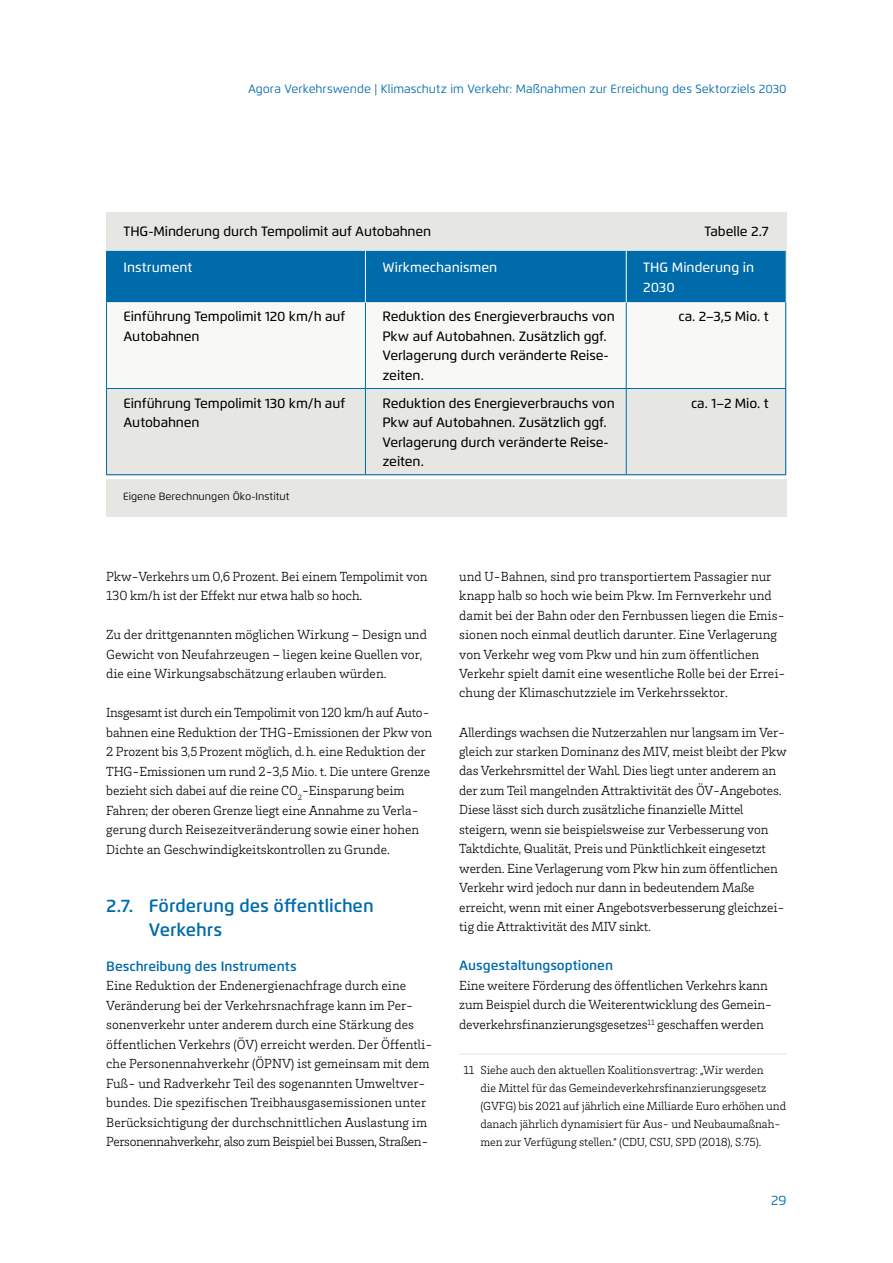
<style>
.page{position:relative;width:893px;height:1263px;background:#fff}
.page>*{position:absolute;margin:0;border:0;box-sizing:border-box;transform-origin:0 0}
.t1{font:600 18px/24px "Flexo";color:#006bab}
.t2{font:300 13.5px/19.5px "Brix Slab";letter-spacing:-.01em;color:#000}
.t3{font:500 13.5px/19.5px "Flexo";letter-spacing:-.01em;color:#000}
.t4{font:600 13.5px "Flexo";color:#006bab}
.t5{font:500 13.5px/19.5px "Flexo";color:#fff}
.t6{font:13.5px "Flexo";color:#006bab}
.t7{font:300 12px/18px "Brix Slab";letter-spacing:-.005em;color:#000}
.t8{font:12px "Flexo";color:#006bab}
.t9{font:10.5px "Flexo";color:#000}
</style>
<div class="page">
<hr style="left:459px;top:1053px;width:328px;height:1px;background:#e6e7e2">
<div style="left:106px;top:213px;width:680px;height:304px;background:#e6e7e2"></div>
<div style="left:107px;top:251px;width:679px;height:51px;background:#006bab"></div>
<div style="left:107px;top:302px;width:678px;height:86px;background:#f8f8f7"></div>
<hr style="left:106px;top:388px;width:259px;height:1px;background:#006bab">
<hr style="left:365px;top:388px;width:261px;height:1px;background:#006bab">
<hr style="left:626px;top:388px;width:160px;height:1px;background:#006bab">
<hr style="left:106px;top:251px;width:1px;height:51px;background:#006bab">
<hr style="left:106px;top:302px;width:1px;height:86px;background:#006bab">
<hr style="left:365px;top:302px;width:1px;height:86px;background:#006bab">
<hr style="left:626px;top:302px;width:1px;height:86px;background:#006bab">
<hr style="left:785px;top:302px;width:1px;height:86px;background:#006bab">
<hr style="left:106px;top:389px;width:1px;height:85px;background:#006bab">
<hr style="left:365px;top:389px;width:1px;height:85px;background:#006bab">
<hr style="left:626px;top:389px;width:1px;height:85px;background:#006bab">
<hr style="left:785px;top:389px;width:1px;height:85px;background:#006bab">
<hr style="left:106px;top:474px;width:259px;height:1px;background:#006bab">
<hr style="left:365px;top:474px;width:261px;height:1px;background:#006bab">
<hr style="left:626px;top:474px;width:160px;height:1px;background:#006bab">
<hr style="left:365px;top:251px;width:1px;height:51px;background:#fff">
<hr style="left:626px;top:251px;width:1px;height:51px;background:#fff">
<hr style="left:106px;top:476px;width:681px;height:3px;background:#fff">
<p class="t8" style="left:248px;top:82px;width:540px">Agora Verkehrswende | Klimaschutz im Verkehr: Maßnahmen zur Erreichung des Sektorziels 2030</p>
<p class="t3" style="left:124px;top:222px;width:309px">THG-Minderung durch Tempolimit auf Autobahnen</p>
<p class="t3" style="left:704px;top:222px;width:66px">Tabelle 2.7</p>
<p class="t5" style="left:124px;top:258px;width:70px">Instrument</p>
<p class="t5" style="left:382px;top:258px;width:116px">Wirkmechanismen</p>
<p class="t5" style="left:643px;top:258px;width:112px">THG Minderung in<br>2030</p>
<p class="t3" style="left:124px;top:307px;width:223px">Einführung Tempolimit 120 km/h auf<br>Autobahnen</p>
<p class="t3" style="left:382px;top:307px;width:234px">Reduktion des Energieverbrauchs von<br>Pkw auf Autobahnen. Zusätzlich ggf.<br>Verlagerung durch veränderte Reise&shy;zeiten.</p>
<p class="t3" style="left:678px;top:307px;width:92px">ca. 2–3,5 Mio. t</p>
<p class="t3" style="left:124px;top:393px;width:223px">Einführung Tempolimit 130 km/h auf<br>Autobahnen</p>
<p class="t3" style="left:382px;top:393px;width:234px">Reduktion des Energieverbrauchs von<br>Pkw auf Autobahnen. Zusätzlich ggf.<br>Verlagerung durch veränderte Reise&shy;zeiten.</p>
<p class="t3" style="left:691px;top:393px;width:79px">ca. 1–2 Mio. t</p>
<p class="t9" style="left:123px;top:490px;width:168px">Eigene Berechnungen Öko-Institut</p>
<p class="t2" style="left:106px;top:566px;width:323px">Pkw-Verkehrs um 0,6 Prozent. Bei einem Tempolimit von<br>130 km/h ist der Effekt nur etwa halb so hoch.</p>
<p class="t2" style="left:106px;top:624px;width:322px">Zu der drittgenannten möglichen Wirkung – Design und<br>Gewicht von Neufahrzeugen – liegen keine Quellen vor, die eine Wirkungsabschätzung erlauben würden.</p>
<p class="t2" style="left:106px;top:702px;width:327px">Insgesamt ist durch ein Tempolimit von 120 km/h auf Auto&shy;bahnen eine Reduktion der THG-Emissionen der Pkw von 2 Prozent bis 3,5Prozent möglich, d.h. eine Reduktion der THG-Emissionen um rund 2-3,5 Mio. t. Die untere Grenze bezieht sich dabei auf die reine CO<sub>2</sub>-Einsparung beim Fahren; der oberen Grenze liegt eine Annahme zu Verla&shy;gerung durch Reisezeitveränderung sowie einer hohen Dichte an Geschwindigkeitskontrollen zu Grunde.</p>
<h1 class="t1" style="left:149px;top:894px;width:226px;text-indent:-43px">2.7. Förderung des öffentlichen<br>Verkehrs</h1>
<p class="t4" style="left:106px;top:958px;width:192px">Beschreibung des Instruments</p>
<p class="t2" style="left:106px;top:975px;width:328px">Eine Reduktion der Endenergienachfrage durch eine Veränderung bei der Verkehrsnachfrage kann im Per&shy;sonenverkehr unter anderem durch eine Stärkung des öffentlichen Verkehrs (ÖV) erreicht werden. Der Öffentli&shy;che Personennahverkehr (ÖPNV) ist gemeinsam mit dem Fuß- und Radverkehr Teil des sogenannten Umweltver&shy;bundes. Die spezifischen Treibhausgasemissionen unter Berücksichtigung der durchschnittlichen Auslastung im Personennahverkehr, also zum Beispiel bei Bussen, Straßen-</p>
<p class="t2" style="left:459px;top:566px;width:328px">und U-Bahnen, sind pro transportiertem Passagier nur knapp halb so hoch wie beim Pkw. Im Fernverkehr und damit bei der Bahn oder den Fernbussen liegen die Emis&shy;sionen noch einmal deutlich darunter. Eine Verlagerung von Verkehr weg vom Pkw und hin zum öffentlichen Verkehr spielt damit eine wesentliche Rolle bei der Errei&shy;chung der Klimaschutzziele im Verkehrssektor.</p>
<p class="t2" style="left:459px;top:722px;width:329px">Allerdings wachsen die Nutzerzahlen nur langsam im Ver&shy;gleich zur starken Dominanz des MIV, meist bleibt der Pkw das Verkehrsmittel der Wahl. Dies liegt unter anderem an der zum Teil mangelnden Attraktivität des ÖV-Angebotes.<br>Diese lässt sich durch zusätzliche finanzielle Mittel steigern, wenn sie beispielsweise zur Verbesserung von Taktdichte, Qualität, Preis und Pünktlichkeit eingesetzt werden. Eine Verlagerung vom Pkw hin zum öffentlichen Verkehr wird jedoch nur dann in bedeutendem Maße erreicht, wenn mit einer Angebotsverbesserung gleichzei&shy;tig die Attraktivität des MIV sinkt.</p>
<p class="t4" style="left:459px;top:957px;width:155px">Ausgestaltungsoptionen</p>
<p class="t2" style="left:459px;top:975px;width:315px">Eine weitere Förderung des öffentlichen Verkehrs kann zum Beispiel durch die Weiterentwicklung des Gemein&shy;deverkehrsfinanzierungsgesetzes<sup>11</sup> geschaffen werden</p>
<p class="t7" style="left:480px;top:1061px;width:307px;text-indent:-17px">11 Siehe auch den aktuellen Koalitionsvertrag: „Wir werden<br>die Mittel für das Gemeindeverkehrsfinanzierungsgesetz (GVFG) bis 2021 auf jährlich eine Milliarde Euro erhöhen und danach jährlich dynamisiert für Aus- und Neubaumaßnah&shy;men zur Verfügung stellen.“ (CDU, CSU, SPD (2018), S.75).</p>
<p class="t6" style="left:771px;top:1192px;width:17px">29</p>
</div>
